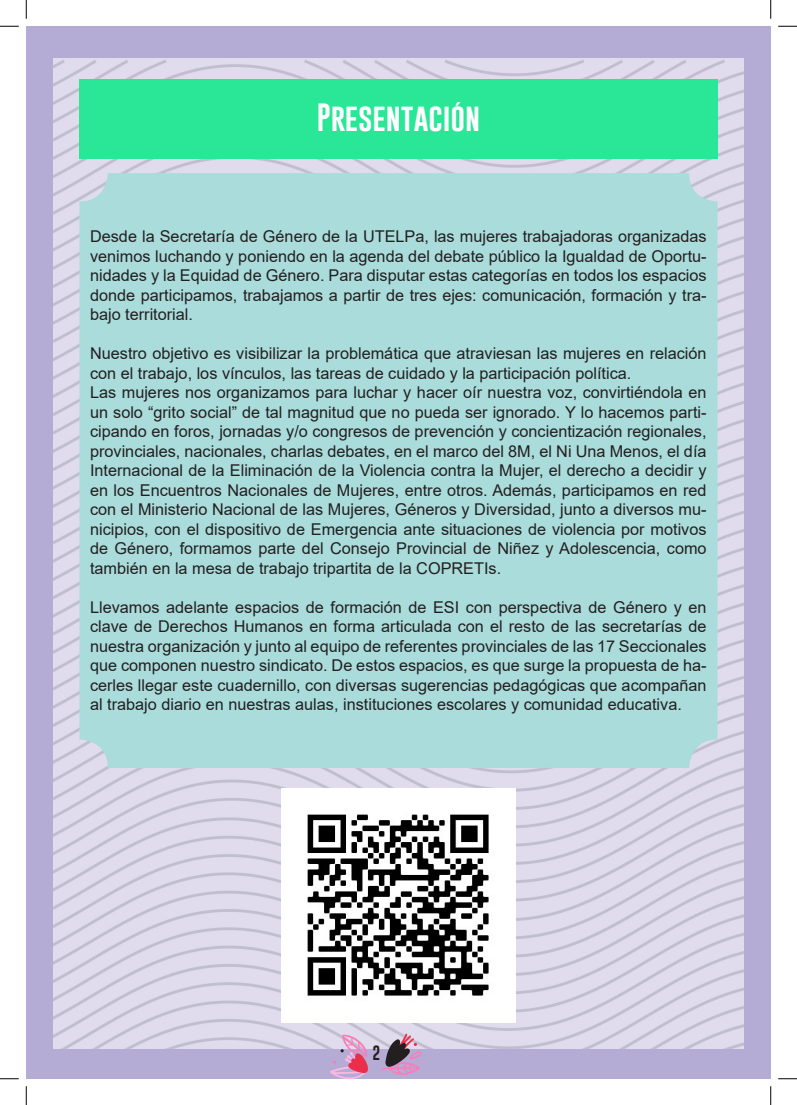
<style>
.page{position:relative;width:797px;height:1105px;background:#fff}
.page>*{position:absolute;margin:0;border:0;box-sizing:border-box;transform-origin:0 0}
.Secciones{font:28.75px "Gobold";color:#fff}
.Cuerpo_Texto{font:16.25px/19.5px "Arial";color:#231f20;text-align:justify}
.t1{font:15px "Gobold";color:#231f20}
</style>
<div class="page">
<div style="left:26px;top:26px;width:744px;height:1053px;background:#b4acd4"></div>
<img style="left:54px;top:58px;width:689px;height:991px">
<div style="left:79px;top:173px;width:638px;height:595px;background:#aadcdb;border-radius:28px"></div>
<div style="left:79px;top:79px;width:638px;height:80px;background:#2ae697"></div>
<img style="left:281px;top:789px;width:234px;height:233px">
<svg style="left:382px;top:1034px;width:42px;height:41px"></svg>
<svg style="left:330px;top:1035px;width:38px;height:44px"></svg>
<svg style="left:0;top:25px;width:19px;height:2px"></svg>
<svg style="left:778px;top:25px;width:19px;height:2px"></svg>
<svg style="left:0;top:1078px;width:19px;height:1px"></svg>
<svg style="left:778px;top:1078px;width:19px;height:1px"></svg>
<svg style="left:25px;top:0;width:2px;height:19px"></svg>
<svg style="left:25px;top:1086px;width:2px;height:19px"></svg>
<svg style="left:770px;top:0;width:1px;height:19px"></svg>
<svg style="left:770px;top:1086px;width:1px;height:19px"></svg>
<p class="Secciones" style="left:317px;top:99px;width:165px">Presentación</p>
<p class="Cuerpo_Texto" style="left:90px;top:227px;width:618px">Desde la Secretaría de Género de la UTELPa, las mujeres trabajadoras organizadas venimos luchando y poniendo en la agenda del debate público la Igualdad de Oportu&shy;nidades y la Equidad de Género. Para disputar estas categorías en todos los espacios donde participamos, trabajamos a partir de tres ejes: comunicación, formación y tra&shy;bajo territorial.</p>
<p class="Cuerpo_Texto" style="left:90px;top:344px;width:618px">Nuestro objetivo es visibilizar la problemática que atraviesan las mujeres en relación con el trabajo, los vínculos, las tareas de cuidado y la participación política.</p>
<p class="Cuerpo_Texto" style="left:90px;top:383px;width:618px">Las mujeres nos organizamos para luchar y hacer oír nuestra voz, convirtiéndola en un solo “grito social” de tal magnitud que no pueda ser ignorado. Y lo hacemos parti&shy;cipando en foros, jornadas y/o congresos de prevención y concientización regionales, provinciales, nacionales, charlas debates, en el marco del 8M, el Ni Una Menos, el día Internacional de la Eliminación de la Violencia contra la Mujer, el derecho a decidir y en los Encuentros Nacionales de Mujeres, entre otros. Además, participamos en red con el Ministerio Nacional de las Mujeres, Géneros y Diversidad, junto a diversos mu&shy;nicipios, con el dispositivo de Emergencia ante situaciones de violencia por motivos de Género, formamos parte del Consejo Provincial de Niñez y Adolescencia, como también en la mesa de trabajo tripartita de la COPRETIs.</p>
<p class="Cuerpo_Texto" style="left:90px;top:597px;width:618px">Llevamos adelante espacios de formación de ESI con perspectiva de Género y en clave de Derechos Humanos en forma articulada con el resto de las secretarías de nuestra organización y junto al equipo de referentes provinciales de las 17 Seccionales que componen nuestro sindicato. De estos espacios, es que surge la propuesta de ha&shy;cerles llegar este cuadernillo, con diversas sugerencias pedagógicas que acompañan al trabajo diario en nuestras aulas, instituciones escolares y comunidad educativa.</p>
<p class="t1" style="left:372px;top:1043px;width:9px">2</p>
</div>
